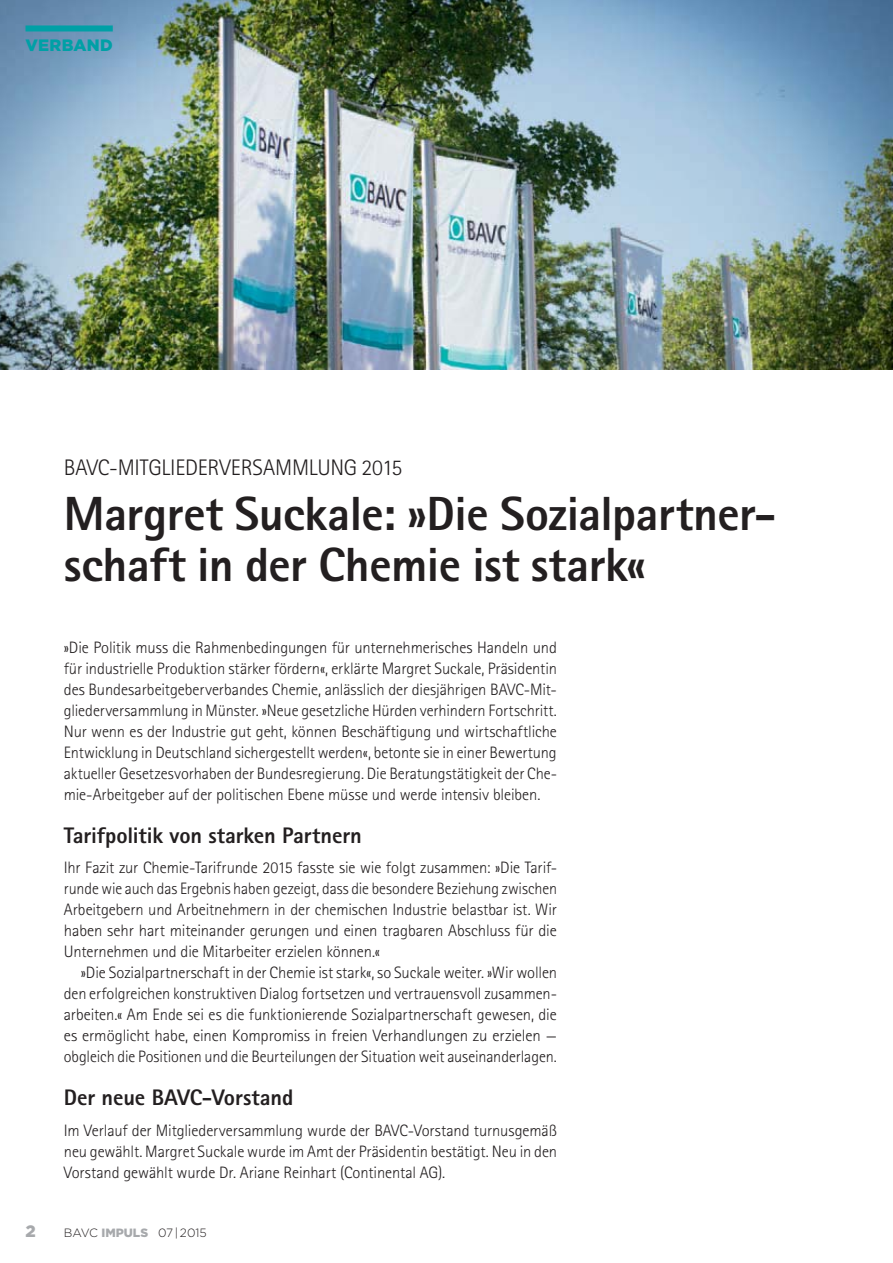
<style>
.page{position:relative;width:893px;height:1263px;background:#fff}
.page>*{position:absolute;margin:0;border:0;box-sizing:border-box;transform-origin:0 0}
.t1{font:800 48px/51px "Rotis Sans Serif Std";letter-spacing:-.01em;color:#231f20}
.t2{font:800 22.5px "Rotis Sans Serif Std";letter-spacing:-.005em;color:#231f20}
.t3{font:300 22.5px "Rotis Sans Serif Std";letter-spacing:-.015em;color:#231f20}
.t4{font:300 16.5px/21px "Rotis Sans Serif Std";letter-spacing:-.01em;color:#231f20;text-align:justify}
.t5{font:900 16.5px "Gotham";letter-spacing:.015em;color:#00a0a6}
.t6{font:900 16.5px "Gotham";color:#a7a9ac}
.t7{font:300 12px "Gotham";color:#231f20}
.s1{font-weight:900;color:#a7a9ac}
</style>
<div class="page">
<img style="left:0;top:0;width:893px;height:370px">
<div style="left:26px;top:25px;width:87px;height:6px;background:#00a0a6"></div>
<p class="t5" style="left:26px;top:39px;width:89px">VERBAND</p>
<h2 class="t3" style="left:64px;top:459px;width:340px">BAVC-MITGLIEDERVERSAMMLUNG 2015</h2>
<h1 class="t1" style="left:64px;top:493px;width:714px">Margret Suckale: »Die Sozialpartner&shy;schaft in der Chemie ist stark«</h1>
<p class="t4" style="left:64px;top:639px;width:495px">»Die Politik muss die Rahmenbedingungen für unternehmerisches Handeln und für industrielle Produktion stärker fördern«, erklärte Margret Suckale, Präsidentin des Bundesarbeitgeberverbandes Chemie, anlässlich der diesjährigen BAVC-Mit&shy;gliederversammlung in Münster. »Neue gesetzliche Hürden verhindern Fortschritt.<br>Nur wenn es der Industrie gut geht, können Beschäftigung und wirtschaftliche Entwicklung in Deutschland sichergestellt werden«, betonte sie in einer Bewertung aktueller Gesetzesvorhaben der Bundesregierung. Die Beratungs tätigkeit der Che&shy;mie-Arbeitgeber auf der politischen Ebene müsse und werde intensiv bleiben.</p>
<h2 class="t2" style="left:64px;top:827px;width:300px">Tarifpolitik von starken Partnern</h2>
<p class="t4" style="left:64px;top:859px;width:495px">Ihr Fazit zur Chemie-Tarifrunde 2015 fasste sie wie folgt zusammen: »Die Tarif&shy;runde wie auch das Ergebnis haben gezeigt, dass die besondere Beziehung zwischen Arbeitgebern und Arbeitnehmern in der chemischen Industrie belastbar ist. Wir haben sehr hart miteinander gerungen und einen tragbaren Abschluss für die Unternehmen und die Mitarbeiter erzielen können.«</p>
<p class="t4" style="left:64px;top:964px;width:495px;text-indent:17px">»Die Sozialpartnerschaft in der Chemie ist stark«, so Suckale weiter. »Wir wollen den erfolgreichen konstruktiven Dialog fortsetzen und vertrauensvoll zusammen&shy;arbeiten.« Am Ende sei es die funktionierende Sozialpartnerschaft gewesen, die es ermöglicht habe, einen Kompromiss in freien Verhandlungen zu erzielen — obgleich die Positionen und die Beurteilungen der Situation weit auseinanderlagen.</p>
<h2 class="t2" style="left:64px;top:1089px;width:231px">Der neue BAVC-Vorstand</h2>
<p class="t4" style="left:64px;top:1121px;width:495px">Im Verlauf der Mitgliederversammlung wurde der BAVC-Vorstand turnusgemäß neu gewählt. Margret Suckale wurde im Amt der Präsidentin bestätigt. Neu in den Vorstand gewählt wurde Dr. Ariane Reinhart (Continental AG).</p>
<p class="t6" style="left:26px;top:1226px;width:12px">2</p>
<p class="t7" style="left:64px;top:1229px;width:145px">BAVC <span class="s1">IMPULS</span> 07-|-2015</p>
</div>
